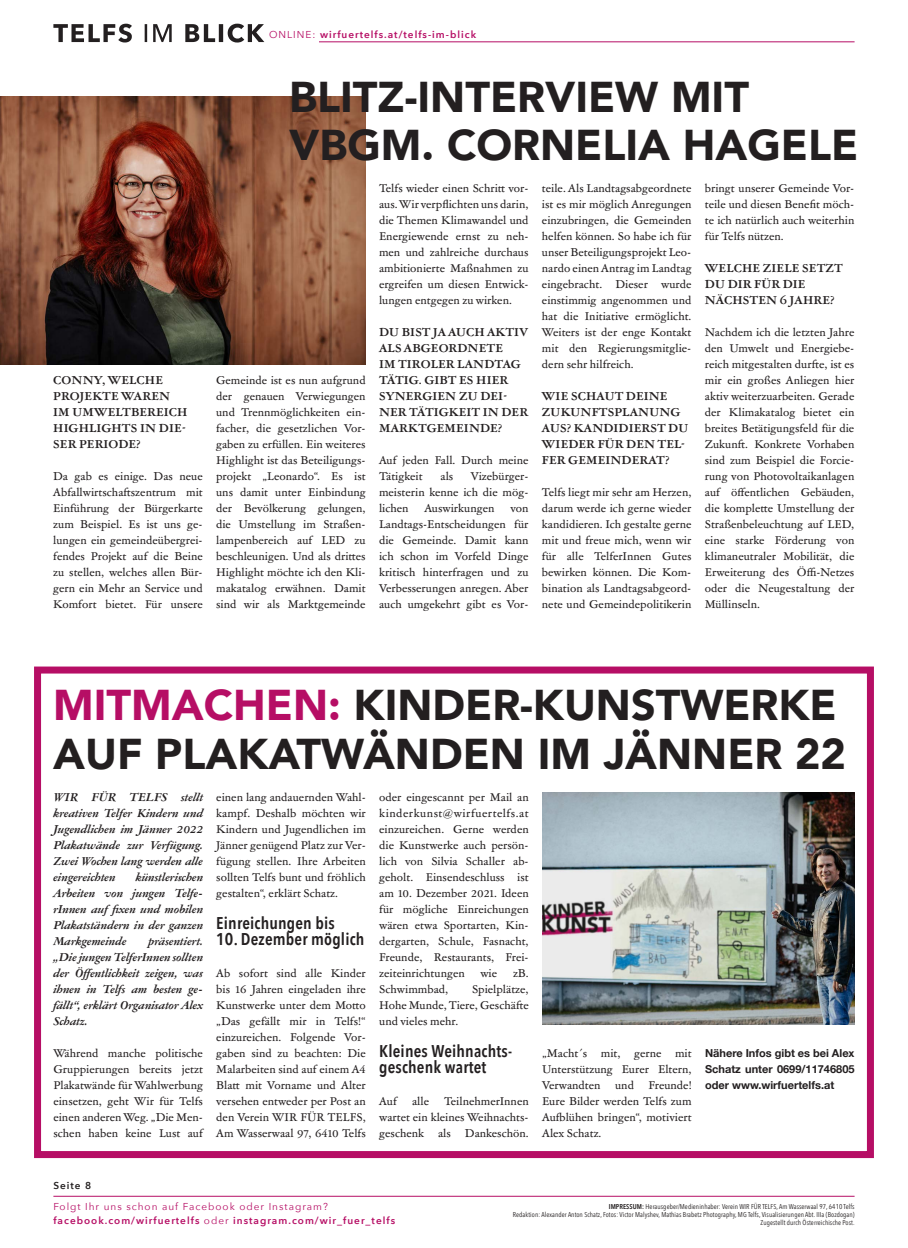
<style>
.page{position:relative;width:908px;height:1248px;background:#fff}
.page>*{position:absolute;margin:0;border:0;box-sizing:border-box;transform-origin:0 0}
.H1_new{font:900 43px/48px "Avenir";color:#231f20}
.H_fliesstext_neu{font:600 17px/16px "Avenir Next Condensed";letter-spacing:.01em;color:#231f20}
.Fliesstext{font:11px/16px "Garamond ATF Text";color:#231f20;text-align:justify}
.Fliesstext_einleitun{font:italic 700 11px/16px "Garamond ATF Text";letter-spacing:.01em;color:#231f20;text-align:justify}
.Fliesstext-2{font:700 11px/16px "Garamond ATF Text";letter-spacing:.015em;color:#231f20}
.Fliesstext-3{font:700 11px/16px "Helvetica Neue";color:#231f20;text-align:justify}
.H_fliesstext{font:600 10px "Avenir Next";letter-spacing:.1em;color:#b60e65}
.H_fliesstext-2{font:10px "Avenir Next";letter-spacing:.1em;color:#b60e65}
.H_fliesstext-3{font:600 10px "Avenir Next";letter-spacing:.1em;color:#231f20}
.H_fliesstext_neu-2{font:7px "Avenir Next Condensed";letter-spacing:.01em;color:#231f20}
.s1{font-weight:400}
.s2{color:#b60e65}
.s3{font-weight:600}
</style>
<div class="page">
<div style="left:34px;top:666px;width:839px;height:491px;border:7px solid #b60e65"></div>
<img style="left:0;top:96px;width:365px;height:268px">
<img style="left:542px;top:792px;width:312px;height:232px">
<svg style="left:53px;top:24px;width:211px;height:19px"></svg>
<hr style="left:319px;top:41px;width:535px;height:1px;background:#b60e65">
<hr style="left:53px;top:1195px;width:801px;height:1px;background:#b60e65">
<p class="H_fliesstext" style="left:269px;top:26px;width:208px"><span class="s1">ONLINE:</span> wirfuertelfs.at/telfs-im-blick</p>
<p class="Fliesstext-2" style="left:53px;top:372px;width:136px">CONNY, WELCHE<br>PROJEKTE WAREN<br>IM UMWELTBEREICH<br>HIGHLIGHTS IN DIE-<br>SER PERIODE?</p>
<p class="Fliesstext" style="left:53px;top:468px;width:151px">Da gab es einige. Das neue Abfallwirtschaftszentrum mit Einführung der Bürgerkarte zum Beispiel. Es ist uns ge&shy;lungen ein gemeindeübergrei&shy;fendes Projekt auf die Beine zu stellen, welches allen Bür&shy;gern ein Mehr an Service und Komfort bietet. Für unsere</p>
<p class="H1_new" style="left:289px;top:72px;width:461px">BLITZ-INTERVIEW MIT</p>
<p class="H1_new" style="left:289px;top:120px;width:570px">VBGM. CORNELIA HAGELE</p>
<p class="Fliesstext" style="left:216px;top:372px;width:151px">Gemeinde ist es nun aufgrund der genauen Verwiegungen und Trennmöglichkeiten ein&shy;facher, die gesetzlichen Vor&shy;gaben zu erfüllen. Ein weiteres Highlight ist das Beteiligungs&shy;projekt „Leonardo“. Es ist uns damit unter Einbindung der Bevölkerung gelungen, die Umstellung im Straßen&shy;lampenbereich auf LED zu beschleunigen. Und als drittes Highlight möchte ich den Kli&shy;makatalog erwähnen. Damit sind wir als Marktgemeinde</p>
<p class="Fliesstext" style="left:379px;top:180px;width:151px">Telfs wieder einen Schritt vor&shy;aus. Wir verpflichten uns darin, die Themen Klimawandel und Energiewende ernst zu neh&shy;men und zahlreiche durchaus ambitionierte Maßnahmen zu ergreifen um diesen Entwick&shy;lungen entgegen zu wirken.</p>
<p class="Fliesstext-2" style="left:379px;top:324px;width:150px">DU BIST JA AUCH AKTIV<br>ALS ABGEORDNETE<br>IM TIROLER LANDTAG<br>TÄTIG. GIBT ES HIER<br>SYNERGIEN ZU DEI-<br>NER TÄTIGKEIT IN DER<br>MARKTGEMEINDE?</p>
<p class="Fliesstext" style="left:379px;top:452px;width:151px">Auf jeden Fall. Durch meine<br>Tätigkeit</p>
<p class="Fliesstext" style="left:379px;top:468px;width:151px;text-indent:92px">Vizebürger&shy;meisterin kenne ich die mög&shy;lichen</p>
<p class="Fliesstext" style="left:440px;top:468px;width:14px">als</p>
<p class="Fliesstext" style="left:424px;top:500px;width:72px">Auswirkungen</p>
<p class="Fliesstext" style="left:379px;top:500px;width:151px;text-indent:131px">von Landtags-Entscheidungen für die Gemeinde. Damit kann ich schon im Vorfeld Dinge kritisch hinterfragen und zu Verbesserungen anregen. Aber auch umgekehrt gibt es Vor-</p>
<p class="Fliesstext" style="left:541px;top:180px;width:151px">teile. Als Landtagsabgeordnete ist es mir möglich Anregungen einzubringen, die Gemeinden helfen können. So habe ich für unser Beteiligungsprojekt Leo&shy;nardo einen Antrag im Landtag eingebracht. Dieser wurde einstimmig angenommen und hat die Initiative ermöglicht.<br>Weiters ist der enge Kontakt mit den Regierungsmitglie&shy;dern sehr hilfreich.</p>
<p class="Fliesstext-2" style="left:541px;top:388px;width:148px">WIE SCHAUT DEINE<br>ZUKUNFTSPLANUNG<br>AUS? KANDIDIERST DU<br>WIEDER FÜR DEN TEL-<br>FER GEMEINDERAT?</p>
<p class="Fliesstext" style="left:541px;top:484px;width:151px">Telfs liegt mir sehr am Herzen, darum werde ich gerne wieder kandidieren. Ich gestalte gerne mit und freue mich, wenn wir für alle TelferInnen Gutes bewirken können. Die Kom&shy;bination als Landtagsabgeord&shy;nete und Gemeindepolitikerin</p>
<p class="Fliesstext" style="left:704px;top:180px;width:151px">bringt unserer Gemeinde Vor&shy;teile und diesen Benefit möch&shy;te ich natürlich auch weiterhin für Telfs nützen.</p>
<p class="Fliesstext-2" style="left:704px;top:260px;width:139px">WELCHE ZIELE SETZT<br>DU DIR FÜR DIE<br>NÄCHSTEN 6 JAHRE?</p>
<p class="Fliesstext" style="left:704px;top:324px;width:151px">Nachdem ich die letzten Jahre den Umwelt und Energiebe&shy;reich mitgestalten durfte, ist es mir ein großes Anliegen hier aktiv weiterzuarbeiten. Gerade der Klimakatalog bietet ein breites Betätigungsfeld für die Zukunft. Konkrete Vorhaben sind zum Beispiel die Forcie&shy;rung von Photovoltaikanlagen auf öffentlichen Gebäuden, die komplette Umstellung der Straßenbeleuchtung auf LED, eine starke Förderung von klimaneutraler Mobilität, die Erweiterung des Öffi-Netzes oder die Neugestaltung der Müllinseln.</p>
<p class="H1_new" style="left:53px;top:680px;width:794px"><span class="s2">MITMACHEN:</span> KINDER-KUNSTWERKE<br>AUF PLAKATWÄNDEN IM JÄNNER 22</p>
<p class="Fliesstext_einleitun" style="left:53px;top:788px;width:151px">WIR FÜR TELFS stellt kreativen Telfer Kindern und Jugendlichen im Jänner 2022<br>Plakatwände zur Verfügung.<br>Zwei Wochen lang werden alle eingereichten</p>
<p class="Fliesstext_einleitun" style="left:53px;top:868px;width:151px;text-indent:82px">künstlerischen Arbeiten von jungen Telfe&shy;rInnen auf fixen und mobilen Plakatständern in der ganzen Markgemeinde</p>
<p class="Fliesstext_einleitun" style="left:53px;top:932px;width:151px;text-indent:95px">präsentiert. „Die jungen TelferInnen sollten der Öffentlichkeit zeigen, was ihnen in Telfs am besten ge&shy;fällt“, erklärt Organisator Alex Schatz.</p>
<p class="Fliesstext" style="left:53px;top:1044px;width:151px">Während manche politische Gruppierungen bereits jetzt Plakatwände für Wahlwerbung einsetzen, geht Wir für Telfs einen anderen Weg. „Die Men&shy;schen haben keine Lust auf</p>
<p class="Fliesstext" style="left:216px;top:788px;width:151px">einen lang andauernden Wahl&shy;kampf. Deshalb möchten wir Kindern und Jugendlichen im Jänner genügend Platz zur Ver&shy;fügung stellen. Ihre Arbeiten sollten Telfs bunt und fröhlich gestalten“, erklärt Schatz.</p>
<p class="H_fliesstext_neu" style="left:216px;top:914px;width:120px">Einreichungen bis</p>
<p class="H_fliesstext_neu" style="left:216px;top:930px;width:150px">10. Dezember möglich</p>
<p class="Fliesstext" style="left:216px;top:964px;width:151px">Ab sofort sind alle Kinder bis 16 Jahren eingeladen ihre Kunstwerke unter dem Motto „Das gefällt mir in Telfs!“ einzureichen. Folgende Vor&shy;gaben sind zu beachten: Die Malarbeiten sind auf einem A4<br>Blatt mit Vorname und Alter versehen entweder per Post an den Verein WIR FÜR TELFS, Am Wasserwaal 97, 6410 Telfs</p>
<p class="Fliesstext" style="left:379px;top:788px;width:151px">oder eingescannt per Mail an kinderkunst@wirfuertelfs.at einzureichen. Gerne werden die Kunstwerke auch persön&shy;lich von Silvia Schaller ab&shy;geholt. Einsendeschluss ist am 10. Dezember 2021. Ideen für mögliche Einreichungen wären etwa Sportarten, Kin&shy;dergarten, Schule, Fasnacht, Freunde, Restaurants, Frei&shy;zeiteinrichtungen</p>
<p class="Fliesstext" style="left:480px;top:964px;width:18px">wie</p>
<p class="Fliesstext" style="left:513px;top:964px;width:17px">zB.</p>
<p class="Fliesstext" style="left:379px;top:980px;width:71px">Schwimmbad,</p>
<p class="Fliesstext" style="left:379px;top:980px;width:151px;text-indent:93px">Spielplätze, Hohe Munde, Tiere, Geschäfte und vieles mehr.</p>
<p class="H_fliesstext_neu" style="left:379px;top:1042px;width:134px">Kleines Weihnachts&shy;geschenk wartet</p>
<p class="Fliesstext" style="left:379px;top:1092px;width:19px">Auf</p>
<p class="Fliesstext" style="left:412px;top:1092px;width:19px">alle</p>
<p class="Fliesstext" style="left:379px;top:1092px;width:151px;text-indent:65px">TeilnehmerInnen wartet ein kleines Weihnachts&shy;geschenk</p>
<p class="Fliesstext" style="left:438px;top:1124px;width:14px">als</p>
<p class="Fliesstext" style="left:464px;top:1124px;width:65px">Dankeschön.</p>
<p class="Fliesstext" style="left:542px;top:1044px;width:151px">„Macht´s mit, gerne mit Unterstützung Eurer Eltern, Verwandten</p>
<p class="Fliesstext" style="left:542px;top:1076px;width:151px;text-indent:106px">Freunde!<br>Eure Bilder werden Telfs zum Aufblühen bringen“, motiviert Alex Schatz.</p>
<p class="Fliesstext" style="left:615px;top:1076px;width:20px">und</p>
<p class="Fliesstext-3" style="left:704px;top:1044px;width:151px">Nähere Infos gibt es bei Alex Schatz unter 0699/11746805 oder www.wirfuertelfs.at</p>
<p class="H_fliesstext-3" style="left:53px;top:1177px;width:39px">Seite 8</p>
<p class="H_fliesstext-2" style="left:53px;top:1197px;width:276px">Folgt Ihr uns schon auf Facebook oder Instagram?</p>
<p class="H_fliesstext" style="left:53px;top:1211px;width:343px">facebook.com/wirfuertelfs <span class="s1">oder</span> instagram.com/wir_fuer_telfs</p>
<p class="H_fliesstext_neu-2" style="left:608px;top:1200px;width:247px"><span class="s3">IMPRESSUM:</span> Herausgeber/Medieninhaber: Verein WIR FÜR TELFS, Am Wasserwaal 97, 6410 Telfs</p>
<p class="H_fliesstext_neu-2" style="left:512px;top:1208px;width:343px">Redaktion: Alexander Anton Schatz, Fotos: Victor Malyshev, Mathias Brabetz Photography, MG Telfs, Visualisierungen Abt. IIIa (Bozdogan)</p>
<p class="H_fliesstext_neu-2" style="left:760px;top:1216px;width:95px">Zugestellt durch Österreichische Post.</p>
</div>
